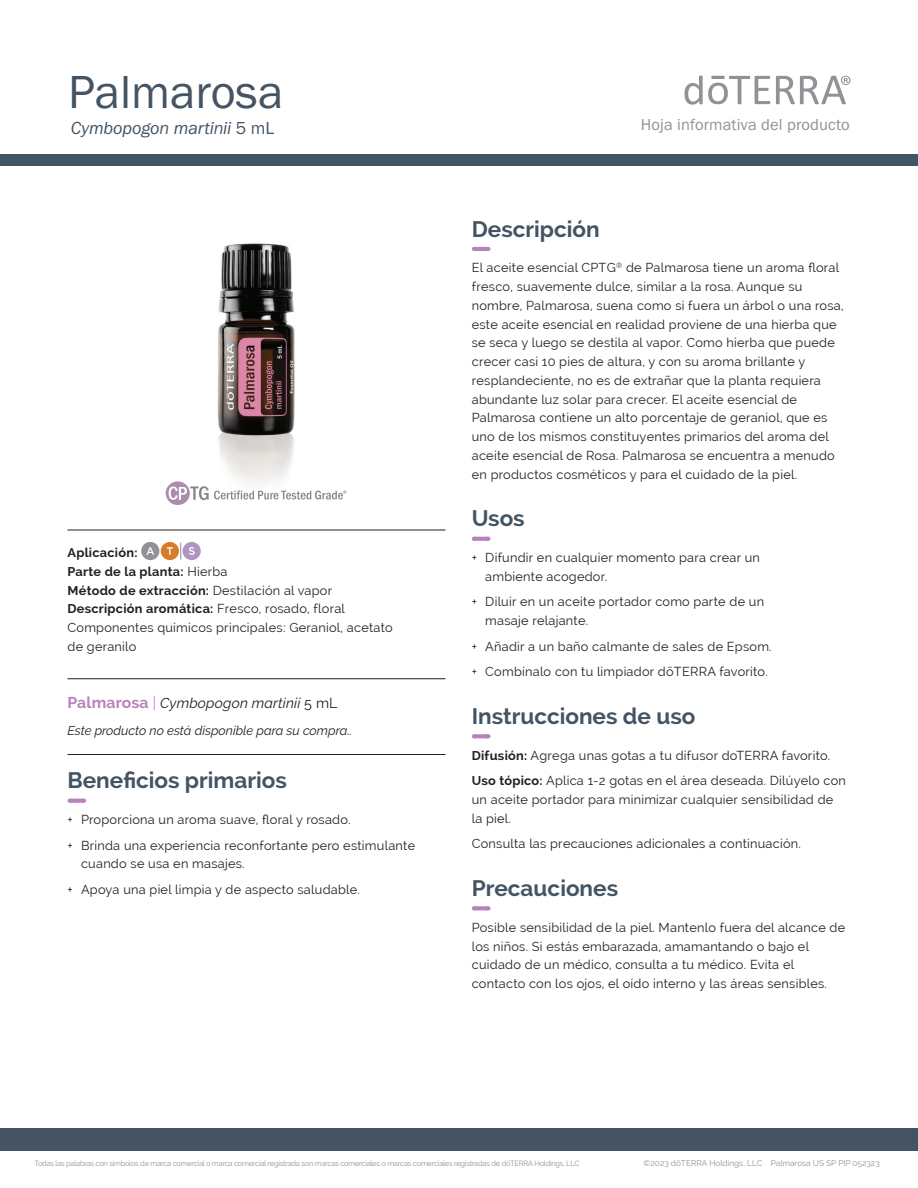
<style>
.page{position:relative;width:918px;height:1188px;background:#fff}
.page>*{position:absolute;margin:0;border:0;box-sizing:border-box;transform-origin:0 0}
.t1{font:48px "Franklin Gothic URW Boo";color:#445463}
.t2{font:700 22.5px "Raleway";color:#445463}
.t3{font:18px "Franklin Gothic URW Boo Ita";letter-spacing:-.01em;color:#445463}
.t4{font:16.5px "Franklin Gothic URW Boo";letter-spacing:.01em;color:#919295}
.t5{font:italic 14.25px "Raleway";letter-spacing:.01em;color:#231f20}
.t6{font:12.75px/18.8px "Raleway";letter-spacing:.02em;color:#231f20}
.t7{font:italic 12.75px "Raleway";color:#231f20}
.t8{font:8.25px "Raleway";color:#919295}
.t9{font:7.35px "Raleway";letter-spacing:-.03em;color:#919295}
.s1{font-family:"Franklin Gothic URW Boo"}
.s2{font-weight:700}
.s3{font-weight:700;font-style:normal;font-size:15.75px;color:#b783ba}
.s4{font-style:normal;font-size:15.75px;color:#b783ba}
.s5{font-style:normal}
</style>
<div class="page">
<div style="left:0;top:155px;width:918px;height:11px;background:#445463"></div>
<div style="left:0;top:1128px;width:918px;height:23px;background:#445463"></div>
<svg style="left:776px;top:76px;width:74px;height:28px"></svg>
<svg style="left:684px;top:76px;width:86px;height:29px"></svg>
<svg style="left:166px;top:481px;width:180px;height:24px"></svg>
<hr style="left:474px;top:247px;width:14px;height:4px;background:#b783ba">
<svg style="left:475px;top:537px;width:6px;height:4px"></svg>
<svg style="left:481px;top:537px;width:8px;height:4px"></svg>
<svg style="left:475px;top:734px;width:6px;height:4px"></svg>
<svg style="left:481px;top:734px;width:8px;height:4px"></svg>
<svg style="left:475px;top:906px;width:6px;height:4px"></svg>
<svg style="left:481px;top:906px;width:8px;height:4px"></svg>
<hr style="left:68px;top:530px;width:378px;height:1px;background:#231f20">
<hr style="left:68px;top:678px;width:378px;height:1px;background:#231f20">
<hr style="left:68px;top:754px;width:378px;height:1px;background:#231f20">
<svg style="left:70px;top:799px;width:14px;height:4px"></svg>
<svg style="left:180px;top:542px;width:1px;height:18px"></svg>
<div style="left:141px;top:542px;width:18px;height:18px;background:#919295;border-radius:50%"></div>
<svg style="left:146px;top:547px;width:8px;height:8px"></svg>
<div style="left:161px;top:542px;width:18px;height:18px;background:#d77c29;border-radius:50%"></div>
<svg style="left:167px;top:547px;width:6px;height:8px"></svg>
<div style="left:183px;top:542px;width:18px;height:18px;background:#b194c5;border-radius:50%"></div>
<svg style="left:189px;top:547px;width:6px;height:8px"></svg>
<img style="left:206px;top:243px;width:100px;height:254px">
<h1 class="t1" style="left:68px;top:62px;width:217px">Palmarosa</h1>
<h3 class="t3" style="left:71px;top:116px;width:205px">Cymbopogon martinii <span class="s1">5 mL</span></h3>
<p class="t6" style="left:68px;top:543px;width:327px"><span class="s2">Aplicación:<br>Parte de la planta:</span> Hierba<br><span class="s2">Método de extracción:</span> Destilación al vapor <span class="s2">Descripción aromática:</span> Fresco, rosado, floral Componentes químicos principales: Geraniol, acetato de geranilo</p>
<p class="t5" style="left:68px;top:695px;width:272px"><span class="s3">Palmarosa</span> <span class="s4">|</span> Cymbopogon martinii <span class="s5">5 mL</span></p>
<p class="t7" style="left:68px;top:723px;width:286px">Este producto no está disponible para su compra..</p>
<h2 class="t2" style="left:68px;top:768px;width:221px">Beneficios primarios</h2>
<p class="t6" style="left:68px;top:807px;width:349px;line-height:25.5px">+ Proporciona un aroma suave, floral y rosado.<br>+ Brinda una experiencia reconfortante pero estimulante</p>
<p class="t6" style="left:68px;top:851px;width:294px;line-height:25.5px;text-indent:14px">cuando se usa en masajes.<br>+ Apoya una piel limpia y de aspecto saludable.</p>
<p class="t4" style="left:641px;top:114px;width:211px">Hoja informativa del producto</p>
<h2 class="t2" style="left:472px;top:216px;width:129px">Descripción</h2>
<p class="t6" style="left:472px;top:259px;width:373px">El aceite esencial CPTG<sup>®</sup> de Palmarosa tiene un aroma floral fresco, suavemente dulce, similar a la rosa. Aunque su nombre, Palmarosa, suena como si fuera un árbol o una rosa, este aceite esencial en realidad proviene de una hierba que se seca y luego se destila al vapor. Como hierba que puede crecer casi 10 pies de altura, y con su aroma brillante y resplandeciente, no es de extrañar que la planta requiera abundante luz solar para crecer. El aceite esencial de Palmarosa contiene un alto porcentaje de geraniol, que es uno de los mismos constituyentes primarios del aroma del aceite esencial de Rosa. Palmarosa se encuentra a menudo en productos cosméticos y para el cuidado de la piel.</p>
<h2 class="t2" style="left:472px;top:506px;width:54px">Usos</h2>
<p class="t6" style="left:485px;top:548px;width:276px;text-indent:-14px">+ Difundir en cualquier momento para crear un ambiente acogedor.</p>
<p class="t6" style="left:485px;top:593px;width:280px;text-indent:-14px">+ Diluir en un aceite portador como parte de un masaje relajante.</p>
<p class="t6" style="left:472px;top:633px;width:301px;line-height:25.5px">+ Añadir a un baño calmante de sales de Epsom. + Combínalo con tu limpiador dōTERRA favorito.</p>
<h2 class="t2" style="left:472px;top:703px;width:225px">Instrucciones de uso</h2>
<p class="t6" style="left:472px;top:742px;width:376px;line-height:25.5px"><span class="s2">Difusión:</span> Agrega unas gotas a tu difusor doTERRA favorito.<br><span class="s2">Uso tópico:</span> Aplica 1-2 gotas en el área deseada. Dilúyelo con</p>
<p class="t6" style="left:472px;top:790px;width:363px">un aceite portador para minimizar cualquier sensibilidad de la piel.</p>
<p class="t6" style="left:472px;top:834px;width:331px">Consulta las precauciones adicionales a continuación.</p>
<h2 class="t2" style="left:472px;top:875px;width:148px">Precauciones</h2>
<p class="t6" style="left:472px;top:918px;width:375px">Posible sensibilidad de la piel. Mantenlo fuera del alcance de los niños. Si estás embarazada, amamantando o bajo el cuidado de un médico, consulta a tu médico. Evita el contacto con los ojos, el oído interno y las áreas sensibles.</p>
<p class="t9" style="left:35px;top:1159px;width:547px">Todas las palabras con símbolos de marca comercial o marca comercial registrada son marcas comerciales o marcas comerciales registradas de dōTERRA Holdings, LLC</p>
<p class="t8" style="left:644px;top:1159px;width:238px">©2023 dōTERRA Holdings, LLC Palmarosa US SP PIP 052323</p>
</div>
